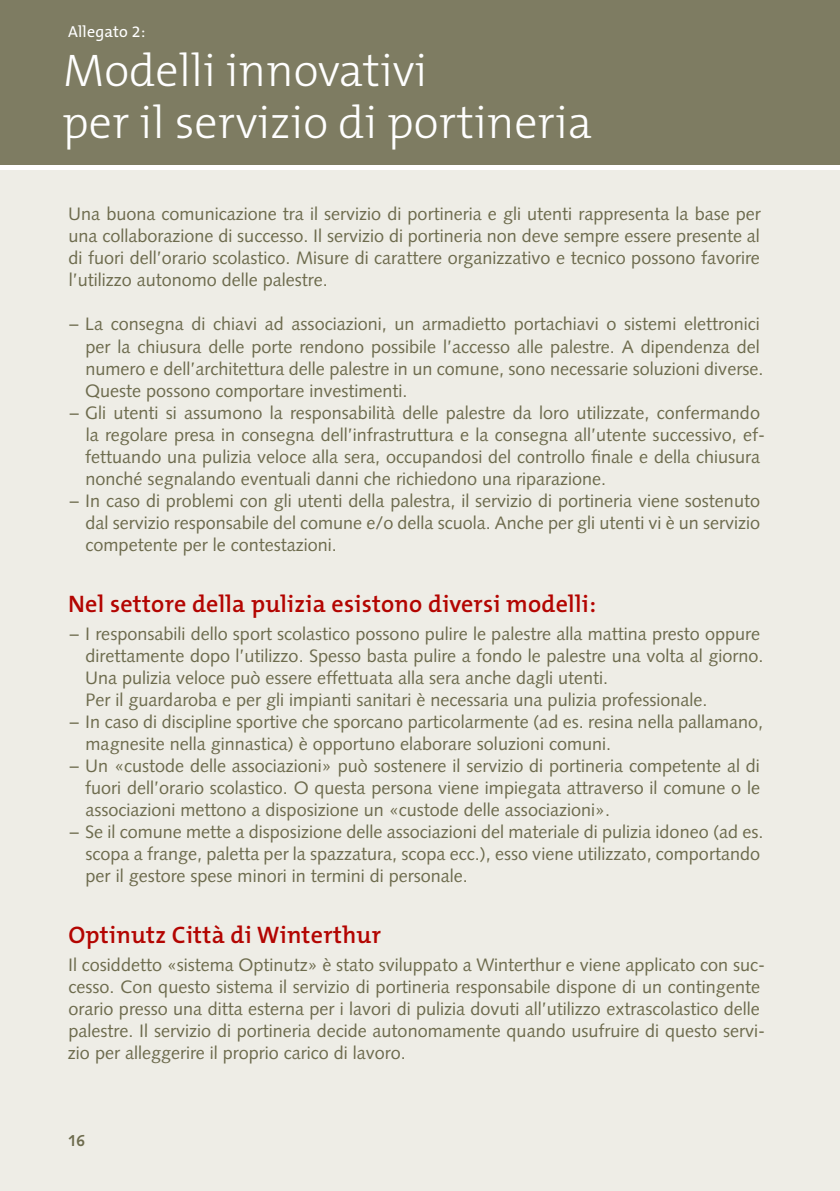
<style>
.page{position:relative;width:840px;height:1191px;background:#fff}
.page>*{position:absolute;margin:0;border:0;box-sizing:border-box;transform-origin:0 0}
.t1{font:300 46px/52px "The Mix B W3";color:#fff}
.t2{font:600 24px "The Mix B W6";letter-spacing:.01em;color:#b30501}
.t3{font:18px/22px "Syntax";color:#6d6b4d}
.t4{font:16px "The Mix B W5 Plain";letter-spacing:.01em;color:#fff}
.t5{font:700 16px "Syntax";color:#6d6b4d;scale:.95 1}
.s1{font-family:"Syntax LT Std"}
</style>
<div class="page">
<div style="left:0;top:170px;width:839px;height:1021px;background:#eeede6"></div>
<div style="left:0;top:0;width:839px;height:164px;background:#7e7c62"></div>
<p class="t4" style="left:68px;top:22px;width:79px">Allegato 2:</p>
<h1 class="t1" style="left:62px;top:45px;width:531px">Modelli innovativi<br>per il servizio di portineria</h1>
<p class="t3" style="left:68px;top:203px;width:694px;text-align:justify">Una buona comunicazione tra il servizio di portineria e gli utenti rappresenta la base per una collaborazione di successo. Il servizio di portineria non deve sempre essere presente al di fuori dell’orario scolastico. Misure di carattere organizzativo e tecnico possono favorire l’utilizzo autonomo delle palestre.</p>
<p class="t3" style="left:85px;top:313px;width:679px;text-indent:-16px"><span class="s1">–</span> La consegna di chiavi ad associazioni, un armadietto portachiavi o sistemi elettronici per la chiusura delle porte rendono possibile l’accesso alle palestre. A dipendenza del numero e dell’architettura delle palestre in un comune, sono necessarie soluzioni diverse.<br>Queste possono comportare investimenti.</p>
<p class="t3" style="left:85px;top:401px;width:681px;text-indent:-15px"><span class="s1">–</span> Gli utenti si assumono la responsabilità delle palestre da loro utilizzate, confermando la regolare presa in consegna dell’infrastruttura e la consegna all’utente successivo, ef&shy;fettuando una pulizia veloce alla sera, occupandosi del controllo finale e della chiusura nonché segnalando eventuali danni che richiedono una riparazione.</p>
<p class="t3" style="left:86px;top:489px;width:675px;text-align:justify;text-indent:-16px"><span class="s1">–</span> In caso di problemi con gli utenti della palestra, il servizio di portineria viene sostenuto dal servizio responsabile del comune e/o della scuola. Anche per gli utenti vi è un servizio competente per le contestazioni.</p>
<h2 class="t2" style="left:68px;top:588px;width:529px">Nel settore della pulizia esistono diversi modelli:</h2>
<p class="t3" style="left:85px;top:622px;width:679px;text-indent:-15px"><span class="s1">–</span> I responsabili dello sport scolastico possono pulire le palestre alla mattina presto oppure direttamente dopo l’utilizzo. Spesso basta pulire a fondo le palestre una volta al giorno.<br>Una pulizia veloce può essere effettuata alla sera anche dagli utenti.<br>Per il guardaroba e per gli impianti sanitari è necessaria una pulizia professionale.</p>
<p class="t3" style="left:86px;top:710px;width:678px;text-indent:-16px"><span class="s1">–</span> In caso di discipline sportive che sporcano particolarmente (ad es. resina nella pallamano, magnesite nella ginnastica) è opportuno elaborare soluzioni comuni.</p>
<p class="t3" style="left:85px;top:754px;width:675px;text-align:justify;text-indent:-15px"><span class="s1">–</span> Un «custode delle associazioni» può sostenere il servizio di portineria competente al di fuori dell’orario scolastico. O questa persona viene impiegata attraverso il comune o le associazioni mettono a disposizione un «custode delle associazioni».</p>
<p class="t3" style="left:85px;top:820px;width:679px;text-indent:-16px"><span class="s1">–</span> Se il comune mette a disposizione delle associazioni del materiale di pulizia idoneo (ad es. scopa a frange, paletta per la spazzatura, scopa ecc.), esso viene utilizzato, comportando per il gestore spese minori in termini di personale.</p>
<h2 class="t2" style="left:68px;top:919px;width:314px">Optinutz Città di Winterthur</h2>
<p class="t3" style="left:68px;top:953px;width:698px">Il cosiddetto «sistema Optinutz» è stato sviluppato a Winterthur e viene applicato con suc&shy;cesso. Con questo sistema il servizio di portineria responsabile dispone di un contingente orario presso una ditta esterna per i lavori di pulizia dovuti all’utilizzo extrascolastico delle palestre. Il servizio di portineria decide autonomamente quando usufruire di questo servi&shy;zio per alleggerire il proprio carico di lavoro.</p>
<p class="t5" style="left:68px;top:1131px;width:19px">16</p>
</div>
